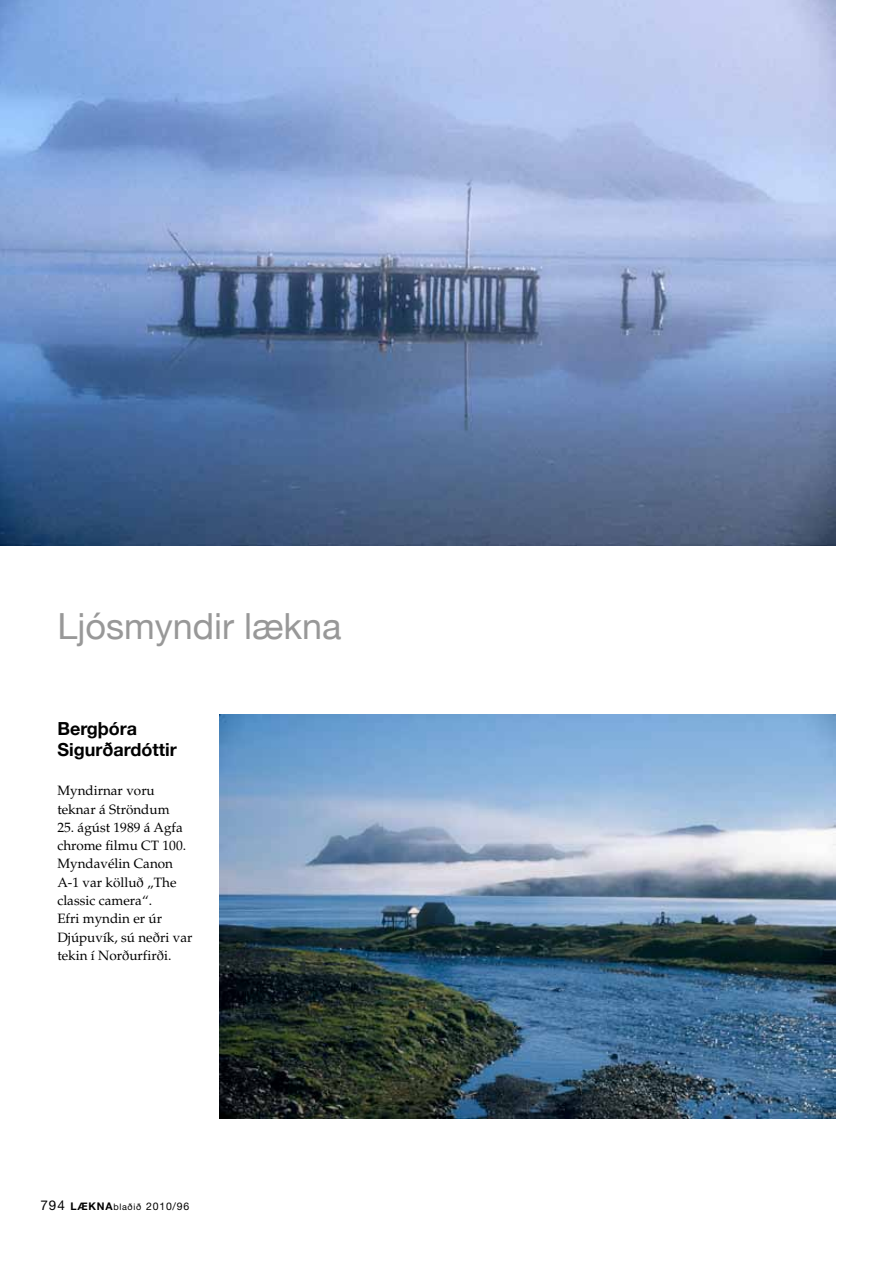
<style>
.page{position:relative;width:893px;height:1263px;background:#fff}
.page>*{position:absolute;margin:0;border:0;box-sizing:border-box;transform-origin:0 0}
.t1{font:36px "Helvetica Neue";color:#989898}
.t2{font:700 18px/21px "Helvetica Neue";color:#000}
.t3{font:13.5px/18.3px "Palatino";color:#000}
.t4{font:10.5px "Helvetica Neue";letter-spacing:.075em;color:#000}
.s1{font-size:13.5px}
.s2{font-weight:700}
.s3{font-size:9px}
</style>
<div class="page">
<img style="left:219px;top:714px;width:617px;height:404px">
<img style="left:0;top:0;width:836px;height:546px">
<h1 class="t1" style="left:57px;top:604px;width:286px">Ljósmyndir lækna</h1>
<h2 class="t2" style="left:57px;top:717px;width:121px">Bergþóra<br>Sigurðardóttir</h2>
<p class="t3" style="left:57px;top:782px;width:114px">Myndirnar voru teknar á Ströndum</p>
<p class="t3" style="left:57px;top:818px;width:137px">25. ágúst 1989 á Agfa chrome filmu CT 100.<br>Myndavélin Canon<br>A-1 var kölluð „The classic camera“.<br>Efri myndin er úr<br>Djúpuvík, sú neðri var tekin í Norðurfirði.</p>
<p class="t4" style="left:40px;top:1200px;width:150px"><span class="s1">794</span> <span class="s2">LÆKNA</span><span class="s3">blaðið</span> 2010/96</p>
</div>
